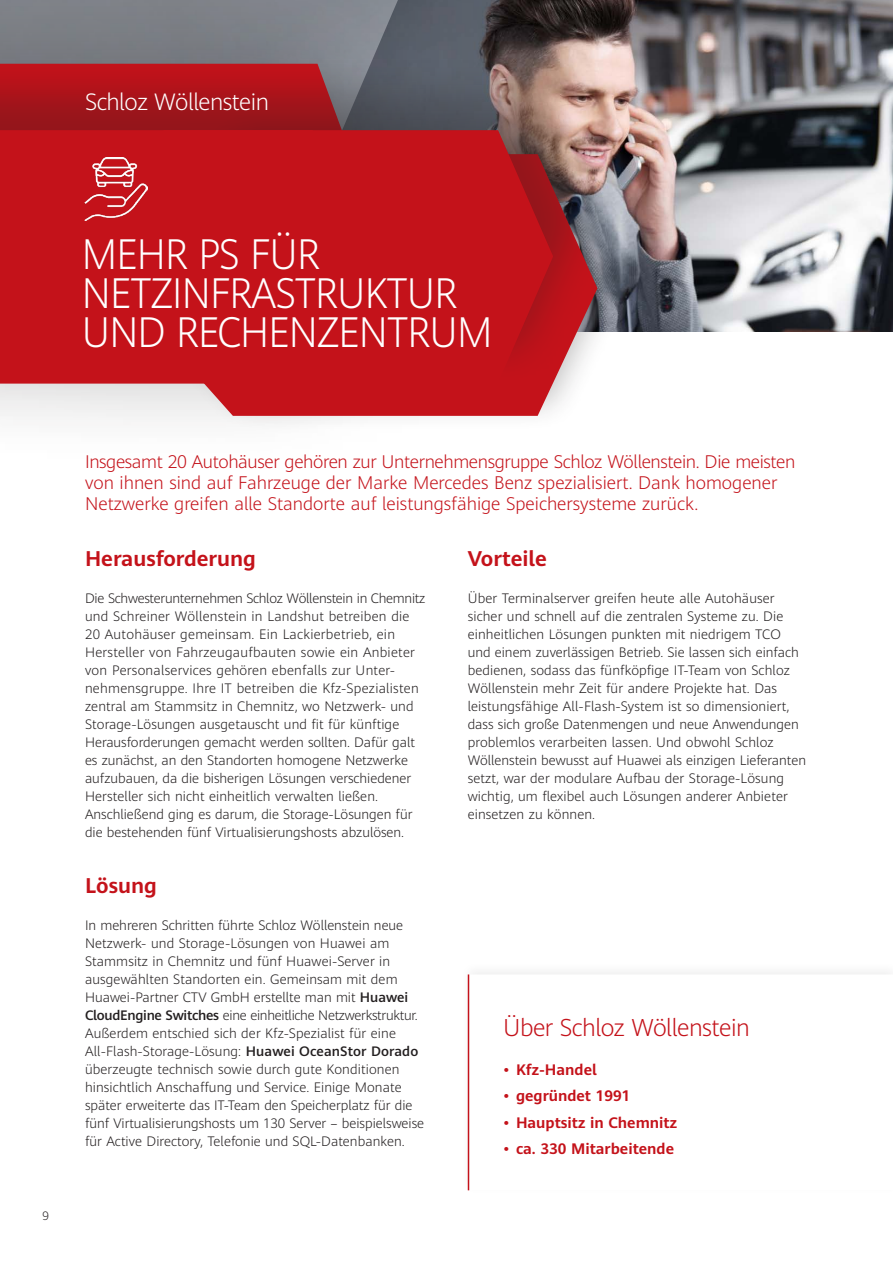
<style>
.page{position:relative;width:893px;height:1263px;background:#fff}
.page>*{position:absolute;margin:0;border:0;box-sizing:border-box;transform-origin:0 0}
.t1{font:300 42px/39px "Huawei Sans";letter-spacing:-.02em;color:#fff;scale:.93 1}
.t2{font:300 24px "Huawei Sans";letter-spacing:-.02em;color:#c4121a}
.t3{font:300 23.25px "Huawei Sans";letter-spacing:-.02em;color:#fff}
.t4{font:700 21px "Huawei Sans";color:#c4121a}
.t5{font:300 18px/21px "Huawei Sans";color:#c4121a}
.t6{font:700 15px "Huawei Sans";color:#c4121a}
.t7{font:300 13.5px/18px "Huawei Sans";letter-spacing:.01em;color:#231f20}
.t8{font:300 12px "Huawei Sans";color:#231f20}
.s1{font-weight:500}
</style>
<div class="page">
<img style="left:673px;top:0;width:219px;height:332px">
<hr style="left:892px;top:0;width:1px;height:332px;background:#939598">
<img style="left:457px;top:0;width:216px;height:332px">
<div style="left:0;top:0;width:457px;height:460px;background:#231f20;opacity:.3"></div>
<div style="left:94px;top:110px;width:542px;height:322px;background:#231f20;opacity:.3"></div>
<svg style="left:108px;top:385px;width:489px;height:31px;fill:#c4121a"></svg>
<div style="left:0;top:55px;width:611px;height:330px;background:#231f20;opacity:.3"></div>
<svg style="left:320px;top:130px;width:233px;height:253px;background:#bf131b"></svg>
<div style="left:0;top:130px;width:320px;height:254px;background:#c4121a"></div>
<img style="left:84px;top:157px;width:63px;height:64px">
<hr style="left:468px;top:974px;width:1px;height:216px;background:#c4121a">
<h3 class="t3" style="left:85px;top:85px;width:185px">Schloz Wöllenstein</h3>
<h1 class="t1" style="left:82px;top:233px;width:443px">MEHR PS FÜR<br>NETZINFRASTRUKTUR<br>UND RECHENZENTRUM</h1>
<p class="t8" style="left:43px;top:1208px;width:8px">9</p>
<p class="t5" style="left:85px;top:450px;width:712px">Insgesamt 20 Autohäuser gehören zur Unternehmensgruppe Schloz Wöllenstein. Die meisten von ihnen sind auf Fahrzeuge der Marke Mercedes Benz spezialisiert. Dank homogener<br>Netzwerke greifen alle Standorte auf leistungsfähige Speichersysteme zurück.</p>
<h3 class="t4" style="left:85px;top:544px;width:173px">Herausforderung</h3>
<p class="t7" style="left:85px;top:589px;width:342px">Die Schwesterunternehmen Schloz Wöllenstein in Chemnitz und Schreiner Wöllenstein in Landshut betreiben die 20 Autohäuser gemeinsam. Ein Lackierbetrieb, ein Hersteller von Fahrzeugaufbauten sowie ein Anbieter von Personalservices gehören ebenfalls zur Unter&shy;nehmensgruppe. Ihre IT betreiben die Kfz-Spezialisten zentral am Stammsitz in Chemnitz, wo Netzwerk- und Storage-Lösungen ausgetauscht und fit für künftige Herausforderungen gemacht werden sollten. Dafür galt es zunächst, an den Standorten homogene Netzwerke aufzubauen, da die bisherigen Lösungen verschiedener Hersteller sich nicht einheitlich verwalten ließen.<br>Anschließend ging es darum, die Storage-Lösungen für die bestehenden fünf Virtualisierungshosts abzulösen.</p>
<h3 class="t4" style="left:85px;top:871px;width:73px">Lösung</h3>
<p class="t7" style="left:85px;top:916px;width:341px">In mehreren Schritten führte Schloz Wöllenstein neue Netzwerk- und Storage-Lösungen von Huawei am Stammsitz in Chemnitz und fünf Huawei-Server in ausgewählten Standorten ein. Gemeinsam mit dem Huawei-Partner CTV GmbH erstellte man mit <span class="s1">Huawei CloudEngine Switches</span> eine einheitliche Netzwerkstruktur.<br>Außerdem entschied sich der Kfz-Spezialist für eine All-Flash-Storage-Lösung: <span class="s1">Huawei OceanStor Dorado </span>überzeugte technisch sowie durch gute Konditionen hinsichtlich Anschaffung und Service. Einige Monate später erweiterte das IT-Team den Speicherplatz für die fünf Virtualisierungshosts um 130 Server – beispielsweise für Active Directory, Telefonie und SQL-Datenbanken.</p>
<h3 class="t4" style="left:468px;top:544px;width:81px">Vorteile</h3>
<p class="t7" style="left:468px;top:589px;width:340px">Über Terminalserver greifen heute alle Autohäuser sicher und schnell auf die zentralen Systeme zu. Die einheitlichen Lösungen punkten mit niedrigem TCO und einem zuverlässigen Betrieb. Sie lassen sich einfach bedienen, sodass das fünfköpfige IT-Team von Schloz Wöllenstein mehr Zeit für andere Projekte hat. Das leistungsfähige All-Flash-System ist so dimensioniert, dass sich große Datenmengen und neue Anwendungen problemlos verarbeiten lassen. Und obwohl Schloz Wöllenstein bewusst auf Huawei als einzigen Lieferanten setzt, war der modulare Aufbau der Storage-Lösung wichtig, um flexibel auch Lösungen anderer Anbieter einsetzen zu können.</p>
<h2 class="t2" style="left:503px;top:1010px;width:248px">Über Schloz Wöllenstein</h2>
<p class="t6" style="left:503px;top:1059px;width:95px">• Kfz-Handel</p>
<p class="t6" style="left:503px;top:1085px;width:129px">• gegründet 1991</p>
<p class="t6" style="left:503px;top:1112px;width:175px">• Hauptsitz in Chemnitz</p>
<p class="t6" style="left:503px;top:1138px;width:172px">• ca. 330 Mitarbeitende</p>
</div>
